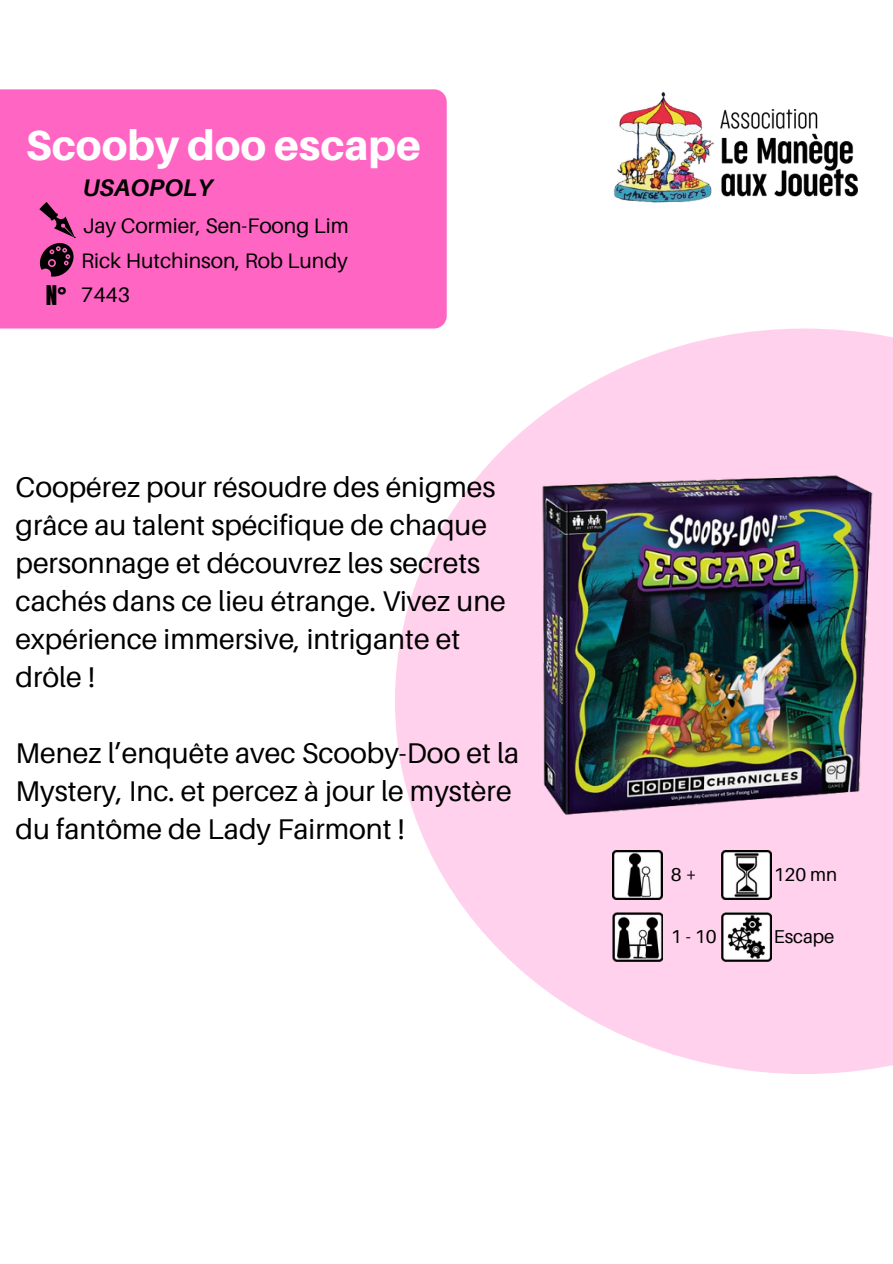
<style>
.page{position:relative;width:893px;height:1264px;background:#fff}
.page>*{position:absolute;margin:0;border:0;box-sizing:border-box;transform-origin:0 0}
.t1{font:800 42px "Aileron";color:#fff}
.t2{font:28.5px/38px "Aileron";color:#000}
.t3{font:italic 700 24px "Aileron";color:#000}
.t4{font:23.1px "Anton";color:#000}
.t5{font:21px/34.8px "Aileron";color:#000}
.t6{font:18.6px "Aileron";color:#000}
</style>
<div class="page">
<svg style="left:395px;top:328px;width:497px;height:745px;fill:#ffd1ed"></svg>
<div style="left:0;top:89px;width:446px;height:239px;background:#ff66c4"></div>
<svg style="left:38px;top:202px;width:37px;height:75px;background:#9d3e78"></svg>
<img style="left:722px;top:850px;width:49px;height:49px">
<img style="left:613px;top:912px;width:49px;height:49px">
<img style="left:722px;top:912px;width:49px;height:49px">
<img style="left:613px;top:850px;width:49px;height:49px">
<img style="left:613px;top:92px;width:244px;height:111px">
<img style="left:533px;top:471px;width:348px;height:348px">
<h1 class="t1" style="left:26px;top:120px;width:396px">Scooby doo escape</h1>
<p class="t3" style="left:83px;top:173px;width:131px">USAOPOLY</p>
<p class="t4" style="left:46px;top:278px;width:22px">N°</p>
<p class="t5" style="left:81px;top:208px;width:269px">Jay Cormier, Sen-Foong Lim<br>Rick Hutchinson, Rob Lundy</p>
<p class="t5" style="left:81px;top:277px;width:50px">7443</p>
<p class="t2" style="left:16px;top:468px;width:492px">Coopérez pour résoudre des énigmes grâce au talent spécifique de chaque personnage et découvrez les secrets cachés dans ce lieu étrange. Vivez une expérience immersive, intrigante et drôle !</p>
<p class="t2" style="left:16px;top:733px;width:505px">Menez l’enquête avec Scooby-Doo et la<br>Mystery, Inc. et percez à jour le mystère du fantôme de Lady Fairmont !</p>
<p class="t6" style="left:670px;top:862px;width:27px">8+</p>
<p class="t6" style="left:670px;top:925px;width:47px">1-10</p>
<p class="t6" style="left:773px;top:863px;width:65px">120 mn</p>
<p class="t6" style="left:773px;top:925px;width:62px">Escape</p>
</div>
